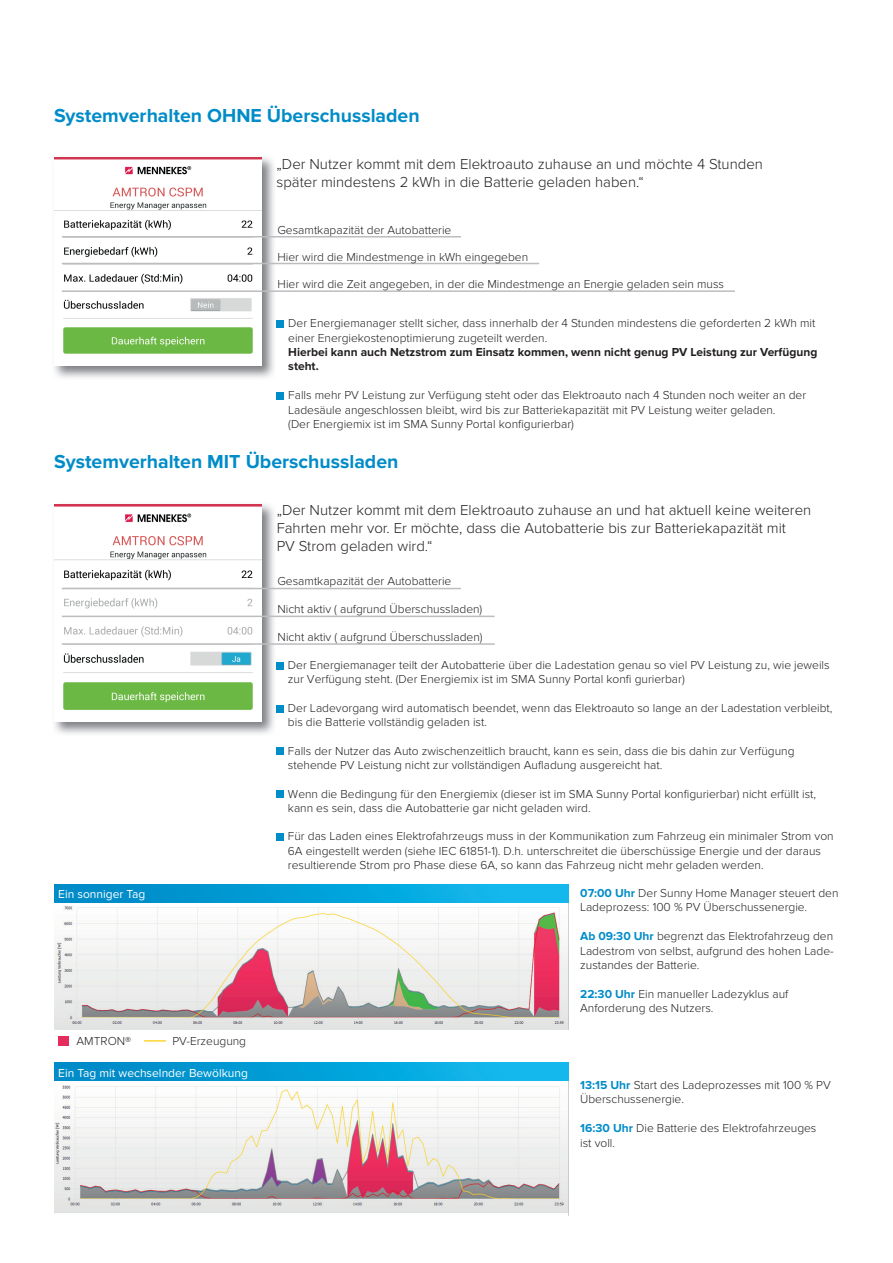
<style>
.page{position:relative;width:893px;height:1263px;background:#fff}
.page>*{position:absolute;margin:0;border:0;box-sizing:border-box;transform-origin:0 0}
.t1{font:700 19.5px "Proxima Nova";color:#008cc8}
.t2{font:300 15px/18px "Proxima Nova";color:#231f20}
.t3{font:300 12px/14.4px "Proxima Nova";color:#231f20}
.t4{font:700 12px/14.4px "Proxima Nova";color:#231f20}
.t5{font:12px "Proxima Nova";color:#fff}
.s1{color:#fff}
.s2{font-weight:700;color:#008cc8}
</style>
<div class="page">
<img style="left:54px;top:504px;width:222px;height:230px">
<img style="left:55px;top:504px;width:207px;height:218px">
<img style="left:54px;top:157px;width:222px;height:221px">
<img style="left:54px;top:157px;width:208px;height:208px">
<img style="left:54px;top:1085px;width:514px;height:128px">
<img style="left:54px;top:902px;width:514px;height:127px">
<hr style="left:62px;top:588px;width:399px;height:1px;background:#bcbdc0">
<hr style="left:62px;top:236px;width:399px;height:1px;background:#bcbdc0">
<hr style="left:62px;top:643px;width:433px;height:2px;background:#bcbdc0">
<hr style="left:62px;top:290px;width:673px;height:2px;background:#bcbdc0">
<hr style="left:62px;top:616px;width:433px;height:1px;background:#bcbdc0">
<hr style="left:62px;top:263px;width:477px;height:1px;background:#bcbdc0">
<div style="left:54px;top:884px;width:514px;height:18px;background:linear-gradient(to right,#0087c4,#11bcef)"></div>
<div style="left:54px;top:1062px;width:514px;height:19px;background:linear-gradient(to right,#0087c4,#11bcef)"></div>
<svg style="left:144px;top:1040px;width:22px;height:1px"></svg>
<div style="left:58px;top:1035px;width:10px;height:10px;background:#e62c5c"></div>
<h1 class="t1" style="left:54px;top:104px;width:367px">Systemverhalten OHNE Überschussladen</h1>
<p class="t2" style="left:277px;top:156px;width:488px">„Der Nutzer kommt mit dem Elektroauto zuhause an und möchte 4 Stunden später mindestens 2 kWh in die Batterie geladen haben.“</p>
<p class="t3" style="left:277px;top:223px;width:175px">Gesamtkapazität der Autobatterie</p>
<p class="t3" style="left:277px;top:250px;width:252px">Hier wird die Mindestmenge in kWh eingegeben</p>
<p class="t3" style="left:278px;top:277px;width:448px">Hier wird die Zeit angegeben, in der die Mindestmenge an Energie geladen sein muss</p>
<p class="t3" style="left:288px;top:316px;width:529px;text-indent:-12px"><span class="s1">■</span> Der Energiemanager stellt sicher, dass innerhalb der 4 Stunden mindestens die geforderten 2 kWh mit einer Energiekostenoptimierung zugeteilt werden.</p>
<p class="t4" style="left:288px;top:345px;width:531px">Hierbei kann auch Netzstrom zum Einsatz kommen, wenn nicht genug PV Leistung zur Verfügung steht.</p>
<p class="t3" style="left:288px;top:388px;width:519px;text-indent:-12px"><span class="s1">■</span> Falls mehr PV Leistung zur Verfügung steht oder das Elektroauto nach 4 Stunden noch weiter an der<br>Ladesäule angeschlossen bleibt, wird bis zur Batteriekapazität mit PV Leistung weiter geladen.<br>(Der Energiemix ist im SMA Sunny Portal konfigurierbar)</p>
<h1 class="t1" style="left:54px;top:450px;width:346px">Systemverhalten MIT Überschussladen</h1>
<p class="t2" style="left:277px;top:501px;width:536px">„Der Nutzer kommt mit dem Elektroauto zuhause an und hat aktuell keine weiteren<br>Fahrten mehr vor. Er möchte, dass die Autobatterie bis zur Batteriekapazität mit<br>PV Strom geladen wird.“</p>
<p class="t3" style="left:277px;top:574px;width:175px">Gesamtkapazität der Autobatterie</p>
<p class="t3" style="left:277px;top:602px;width:206px">Nicht aktiv ( aufgrund Überschussladen)</p>
<p class="t5" style="left:58px;top:887px;width:89px">Ein sonniger Tag</p>
<p class="t3" style="left:77px;top:1034px;width:56px">AMTRON®</p>
<p class="t3" style="left:172px;top:1034px;width:75px">PV-Erzeugung</p>
<p class="t5" style="left:58px;top:1066px;width:191px">Ein Tag mit wechselnder Bewölkung</p>
<p class="t3" style="left:278px;top:630px;width:206px">Nicht aktiv ( aufgrund Überschussladen)</p>
<p class="t3" style="left:288px;top:659px;width:543px;line-height:14px;text-indent:-12px"><span class="s1">■</span> Der Energiemanager teilt der Autobatterie über die Ladestation genau so viel PV Leistung zu, wie jeweils zur Verfügung steht. (Der Energiemix ist im SMA Sunny Portal konfi gurierbar)</p>
<p class="t3" style="left:288px;top:701px;width:546px;line-height:14px;text-indent:-12px"><span class="s1">■</span> Der Ladevorgang wird automatisch beendet, wenn das Elektroauto so lange an der Ladestation verbleibt, bis die Batterie vollständig geladen ist.</p>
<p class="t3" style="left:288px;top:744px;width:508px;line-height:14px;text-indent:-12px"><span class="s1">■</span> Falls der Nutzer das Auto zwischenzeitlich braucht, kann es sein, dass die bis dahin zur Verfügung stehende PV Leistung nicht zur vollständigen Aufladung ausgereicht hat.</p>
<p class="t3" style="left:288px;top:787px;width:530px;line-height:14px;text-indent:-12px"><span class="s1">■</span> Wenn die Bedingung für den Energiemix (dieser ist im SMA Sunny Portal konfigurierbar) nicht erfüllt ist, kann es sein, dass die Autobatterie gar nicht geladen wird.</p>
<p class="t3" style="left:288px;top:829px;width:547px;text-indent:-12px"><span class="s1">■</span> Für das Laden eines Elektrofahrzeugs muss in der Kommunikation zum Fahrzeug ein minimaler Strom von<br>6A eingestellt werden (siehe IEC 61851-1). D.h. unterschreitet die überschüssige Energie und der daraus resultierende Strom pro Phase diese 6A, so kann das Fahrzeug nicht mehr geladen werden.</p>
<p class="t3" style="left:580px;top:886px;width:260px"><span class="s2">07:00 Uhr</span> Der Sunny Home Manager steuert den<br>Ladeprozess: 100 % PV Überschussenergie.</p>
<p class="t3" style="left:580px;top:929px;width:255px;text-align:justify"><span class="s2">Ab 09:30 Uhr</span> begrenzt das Elektrofahrzeug den Ladestrom von selbst, aufgrund des hohen Lade&shy;zustandes der Batterie.</p>
<p class="t3" style="left:580px;top:987px;width:210px"><span class="s2">22:30 Uhr</span> Ein manueller Ladezyklus auf<br>Anforderung des Nutzers.</p>
<p class="t3" style="left:580px;top:1078px;width:252px"><span class="s2">13:15 Uhr</span> Start des Ladeprozesses mit 100 % PV<br>Überschussenergie.</p>
<p class="t3" style="left:580px;top:1121px;width:238px"><span class="s2">16:30 Uhr</span> Die Batterie des Elektrofahrzeuges ist voll.</p>
</div>
